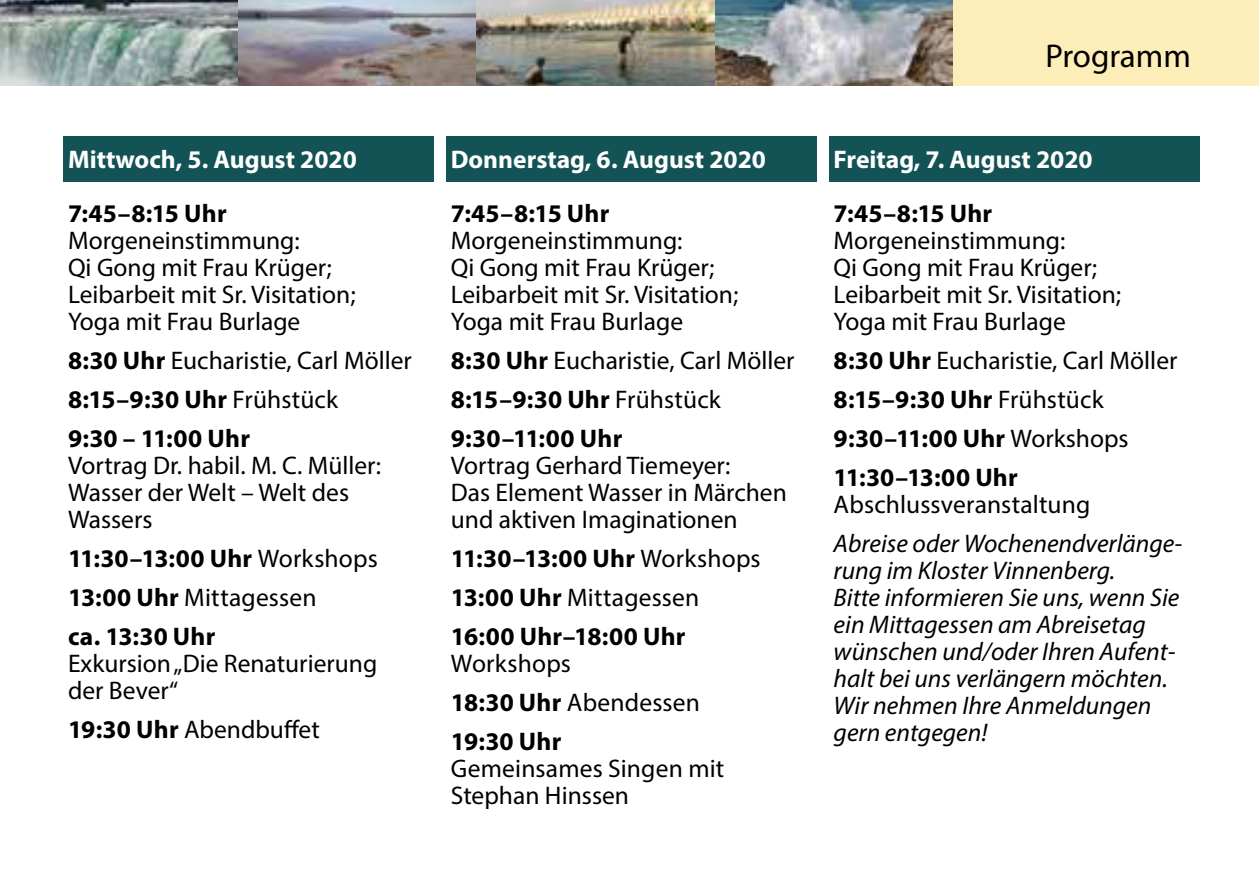
<style>
.page{position:relative;width:1259px;height:893px;background:#fff}
.page>*{position:absolute;margin:0;border:0;box-sizing:border-box;transform-origin:0 0}
.t1{font:33px "Myriad Pro";letter-spacing:-.005em;color:#000}
.t2{font:25.5px/27px "Myriad Pro";color:#000}
.t3{font:700 25.5px/39px "Myriad Pro";letter-spacing:.01em;color:#000}
.t4{font:italic 25.5px/27px "Myriad Pro";color:#000}
.t5{font:700 25.5px "Myriad Pro";color:#fff}
.s1{font-weight:400}
.s2{font-weight:700}
</style>
<div class="page">
<img style="left:0;top:0;width:952px;height:85px">
<div style="left:952px;top:0;width:307px;height:85px;background:#fdedb9"></div>
<div style="left:63px;top:136px;width:370px;height:45px;background:#135355"></div>
<div style="left:446px;top:136px;width:370px;height:45px;background:#135355"></div>
<div style="left:829px;top:136px;width:370px;height:45px;background:#135355"></div>
<p class="t5" style="left:68px;top:143px;width:290px">Mittwoch, 5. August 2020</p>
<p class="t3" style="left:68px;top:193px;width:160px">7:45–8:15 Uhr</p>
<p class="t2" style="left:68px;top:227px;width:289px">Morgeneinstimmung:<br>Qi Gong mit Frau Krüger;<br>Leibarbeit mit Sr. Visitation;<br>Yoga mit Frau Burlage</p>
<p class="t3" style="left:68px;top:340px;width:345px">8:30 Uhr <span class="s1">Eucharistie, Carl Möller<br></span>8:15–9:30 Uhr <span class="s1">Frühstück<br></span>9:30 – 11:00 Uhr</p>
<p class="t2" style="left:68px;top:451px;width:314px">Vortrag Dr. habil. M. C. Müller:<br>Wasser der Welt – Welt des<br>Wassers</p>
<p class="t3" style="left:68px;top:538px;width:311px">11:30–13:00 Uhr <span class="s1">Workshops<br></span>13:00 Uhr <span class="s1">Mittagessen<br></span>ca. 13:30 Uhr</p>
<p class="t2" style="left:68px;top:649px;width:311px">Exkursion „Die Renaturierung der Bever“</p>
<p class="t2" style="left:68px;top:715px;width:253px"><span class="s2">19:30 Uhr</span> Abendbuffet</p>
<p class="t5" style="left:451px;top:143px;width:317px">Donnerstag, 6. August 2020</p>
<p class="t3" style="left:451px;top:193px;width:160px">7:45–8:15 Uhr</p>
<p class="t2" style="left:451px;top:226px;width:289px">Morgeneinstimmung:<br>Qi Gong mit Frau Krüger;<br>Leibarbeit mit Sr. Visitation;<br>Yoga mit Frau Burlage</p>
<p class="t3" style="left:451px;top:340px;width:345px">8:30 Uhr <span class="s1">Eucharistie, Carl Möller<br></span>8:15–9:30 Uhr <span class="s1">Frühstück<br></span>9:30–11:00 Uhr</p>
<p class="t2" style="left:451px;top:451px;width:337px">Vortrag Gerhard Tiemeyer:<br>Das Element Wasser in Märchen und aktiven Imaginationen</p>
<p class="t3" style="left:451px;top:538px;width:311px">11:30–13:00 Uhr <span class="s1">Workshops<br></span>13:00 Uhr <span class="s1">Mittagessen<br></span>16:00 Uhr–18:00 Uhr</p>
<p class="t2" style="left:451px;top:643px;width:251px;line-height:39px">Workshops<br><span class="s2">18:30 Uhr</span> Abendessen<br><span class="s2">19:30 Uhr</span></p>
<p class="t2" style="left:451px;top:754px;width:275px">Gemeinsames Singen mit<br>Stephan Hinssen</p>
<p class="t1" style="left:1045px;top:36px;width:147px">Programm</p>
<p class="t5" style="left:833px;top:143px;width:261px">Freitag, 7. August 2020</p>
<p class="t3" style="left:833px;top:193px;width:160px">7:45–8:15 Uhr</p>
<p class="t2" style="left:833px;top:226px;width:289px">Morgeneinstimmung:<br>Qi Gong mit Frau Krüger;<br>Leibarbeit mit Sr. Visitation;<br>Yoga mit Frau Burlage</p>
<p class="t3" style="left:833px;top:340px;width:345px">8:30 Uhr <span class="s1">Eucharistie, Carl Möller<br></span>8:15–9:30 Uhr <span class="s1">Frühstück<br></span>9:30–11:00 Uhr <span class="s1">Workshops<br></span>11:30–13:00 Uhr</p>
<p class="t2" style="left:833px;top:490px;width:258px">Abschlussveranstaltung</p>
<p class="t4" style="left:833px;top:529px;width:350px">Abreise oder Wochenendverlänge&shy;rung im Kloster Vinnenberg.<br>Bitte informieren Sie uns, wenn Sie ein Mittagessen am Abreisetag wünschen und/oder Ihren Aufent&shy;halt bei uns verlängern möchten.<br>Wir nehmen Ihre Anmeldungen gern entgegen!</p>
</div>
